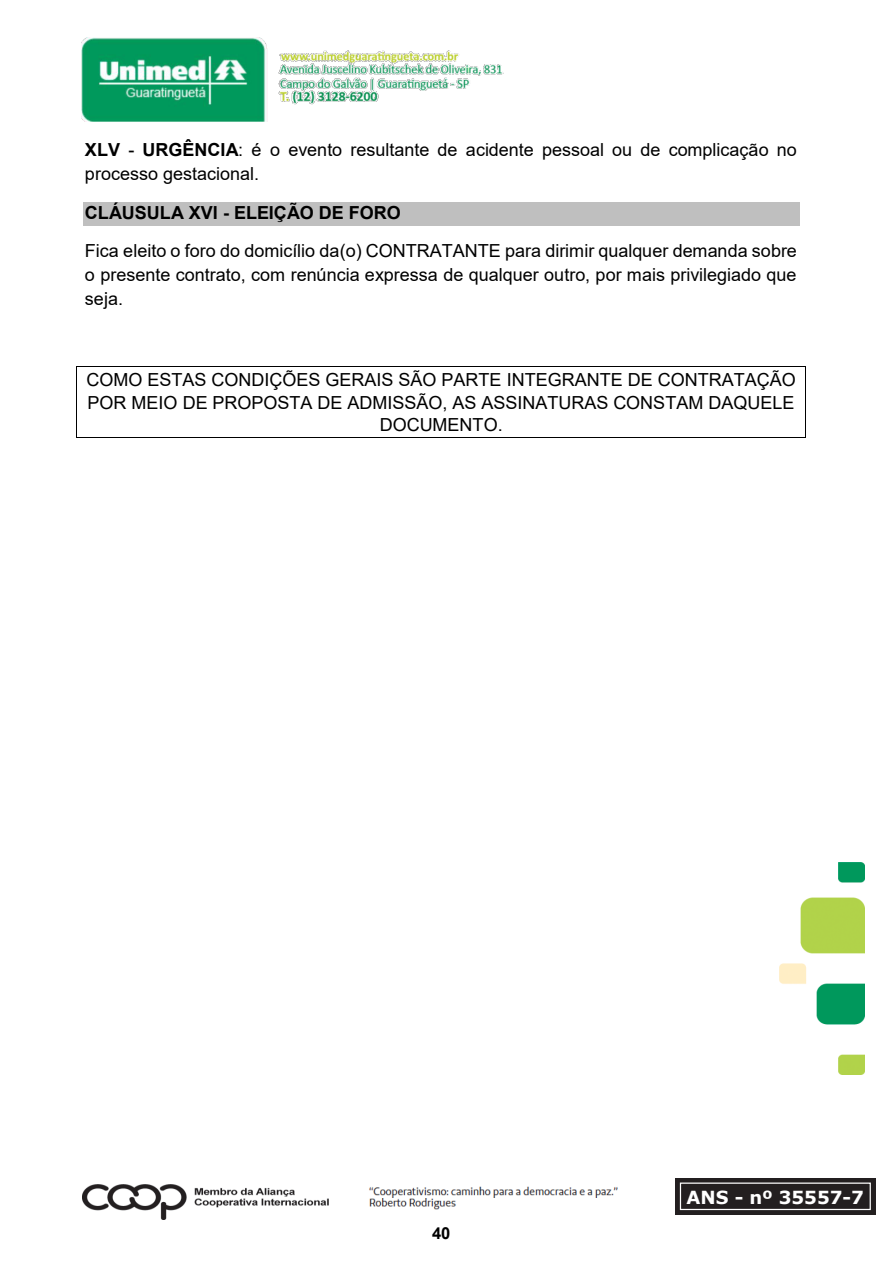
<style>
.page{position:relative;width:893px;height:1263px;background:#fff}
.page>*{position:absolute;margin:0;border:0;box-sizing:border-box;transform-origin:0 0}
.t1{font:18px/23.7px "Arial";color:#000}
.t2{font:700 18px "Arial";color:#000}
.t3{font:700 18px "Verdana";color:#fff}
.t4{font:700 16.5px "Arial";color:#000}
.s1{font-weight:700}
</style>
<div class="page">
<img style="left:278px;top:50px;width:226px;height:55px">
<img style="left:780px;top:862px;width:84px;height:212px">
<img style="left:81px;top:37px;width:186px;height:85px">
<img style="left:82px;top:1185px;width:246px;height:34px">
<img style="left:369px;top:1186px;width:249px;height:24px">
<div style="left:675px;top:1178px;width:201px;height:37px;background:#231f20"></div>
<div style="left:680px;top:1182px;width:191px;height:28px;border:1px solid #fff"></div>
<img style="left:681px;top:1184px;width:189px;height:25px">
<div style="left:83px;top:202px;width:717px;height:24px;background:#bfbfbf"></div>
<hr style="left:77px;top:366px;width:729px;height:1px;background:#000">
<hr style="left:77px;top:437px;width:729px;height:1px;background:#000">
<svg style="left:76px;top:366px;width:1px;height:72px"></svg>
<p class="t1" style="left:85px;top:137px;width:713px"><span class="s1">XLV</span> - <span class="s1">URGÊNCIA</span>: é o evento resultante de acidente pessoal ou de complicação no processo gestacional.</p>
<p class="t2" style="left:85px;top:200px;width:317px">CLÁUSULA XVI - ELEIÇÃO DE FORO</p>
<p class="t1" style="left:85px;top:239px;width:713px;text-align:justify">Fica eleito o foro do domicílio da(o) CONTRATANTE para dirimir qualquer demanda sobre o presente contrato, com renúncia expressa de qualquer outro, por mais privilegiado que seja.</p>
<p class="t1" style="left:86px;top:368px;width:711px;line-height:22.6px;text-align:center">COMO ESTAS CONDIÇÕES GERAIS SÃO PARTE INTEGRANTE DE CONTRATAÇÃO<br>POR MEIO DE PROPOSTA DE ADMISSÃO, AS ASSINATURAS CONSTAM DAQUELE<br>DOCUMENTO.</p>
<p class="t4" style="left:432px;top:1221px;width:20px">40</p>
<p class="t3" style="left:686px;top:1185px;width:179px">ANS - nº 35557-7</p>
</div>
